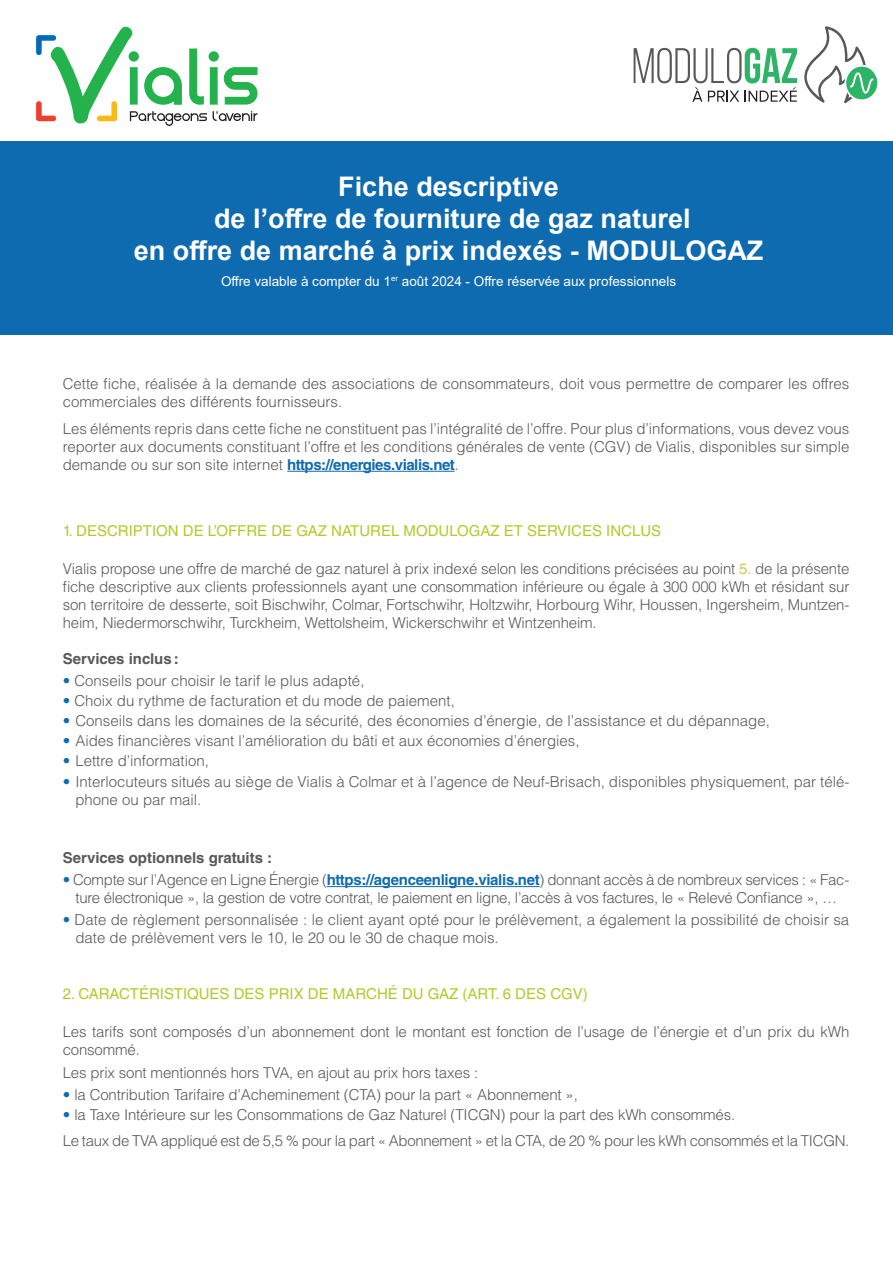
<style>
.page{position:relative;width:893px;height:1263px;background:#fff}
.page>*{position:absolute;margin:0;border:0;box-sizing:border-box;transform-origin:0 0}
.t1{font:700 27px/32.4px "Arial";color:#fff;text-align:center}
.t2{font:300 15px/18px "Helvetica LT Std";color:#57585a}
.t3{font:300 15px/18px "Helvetica LT Std";letter-spacing:-.02em;color:#57585a;text-align:center}
.t4{font:15px "Helvetica LT Std";color:#b3c92b}
.t5{font:700 15px "Helvetica LT Std";color:#57585a}
.t6{font:13.5px "Arial";color:#fff}
.s1{font-weight:700;color:#0e6bb0}
.s2{font-weight:400;color:#c1d157}
.s3{color:#0e6bb0}
</style>
<div class="page">
<div style="left:0;top:141px;width:893px;height:194px;background:#0e6bb0"></div>
<hr style="left:287px;top:471px;width:167px;height:1px;background:#0e6bb0">
<hr style="left:327px;top:886px;width:213px;height:1px;background:#0e6bb0">
<svg style="left:634px;top:48px;width:163px;height:54px"></svg>
<svg style="left:804px;top:26px;width:74px;height:77px"></svg>
<svg style="left:36px;top:26px;width:221px;height:100px"></svg>
<h1 class="t1" style="left:134px;top:170px;width:631px">Fiche descriptive<br>de l’offre de fourniture de gaz naturel<br>en offre de marché à prix indexés - MODULOGAZ</h1>
<p class="t6" style="left:221px;top:272px;width:457px">Offre valable à compter du 1<sup>er</sup> août 2024 - Offre réservée aux professionnels</p>
<p class="t2" style="left:63px;top:375px;width:788px">Cette fiche, réalisée à la demande des associations de consommateurs, doit vous permettre de comparer les offres commerciales des différents fournisseurs.</p>
<p class="t2" style="left:63px;top:419px;width:788px;text-align:justify">Les éléments repris dans cette fiche ne constituent pas l’intégralité de l’offre. Pour plus d’informations, vous devez vous reporter aux documents constituant l’offre et les conditions générales de vente (CGV) de Vialis, disponibles sur simple demande ou sur son site internet <span class="s1">https://energies.vialis.net</span>.</p>
<p class="t4" style="left:63px;top:522px;width:600px">1. DESCRIPTION DE L’OFFRE DE GAZ NATUREL MODULOGAZ ET SERVICES INCLUS</p>
<p class="t2" style="left:63px;top:559px;width:788px;text-align:justify">Vialis propose une offre de marché de gaz naturel à prix indexé selon les conditions précisées au point <span class="s2">5.</span> de la présente fiche descriptive aux clients professionnels ayant une consommation inférieure ou égale à 300 000 kWh et résidant sur son territoire de desserte, soit Bischwihr, Colmar, Fortschwihr, Holtzwihr, Horbourg Wihr, Houssen, Ingersheim, Muntzen&shy;heim, Niedermorschwihr, Turckheim, Wettolsheim, Wickerschwihr et Wintzenheim.</p>
<p class="t5" style="left:63px;top:649px;width:117px">Services inclus:</p>
<p class="t2" style="left:63px;top:671px;width:303px"><span class="s3">•</span> Conseils pour choisir le tarif le plus adapté,</p>
<p class="t2" style="left:63px;top:692px;width:394px"><span class="s3">•</span> Choix du rythme de facturation et du mode de paiement,</p>
<p class="t2" style="left:63px;top:712px;width:709px"><span class="s3">•</span> Conseils dans les domaines de la sécurité, des économies d’énergie, de l’assistance et du dépannage,</p>
<p class="t2" style="left:63px;top:732px;width:518px"><span class="s3">•</span> Aides financières visant l’amélioration du bâti et aux économies d’énergies,</p>
<p class="t2" style="left:63px;top:752px;width:148px"><span class="s3">•</span> Lettre d’information,</p>
<p class="t2" style="left:75px;top:772px;width:775px;text-indent:-13px"><span class="s3">•</span> Interlocuteurs situés au siège de Vialis à Colmar et à l’agence de Neuf-Brisach, disponibles physiquement, par télé&shy;phone ou par mail.</p>
<p class="t5" style="left:63px;top:848px;width:211px">Services optionnels gratuits :</p>
<p class="t3" style="left:63px;top:871px;width:788px"><span class="s3">•</span> Compte sur l’Agence en Ligne Énergie (<span class="s1">https://agenceenligne.vialis.net</span>) donnant accès à de nombreux services : « Fac&shy;ture électronique », la gestion de votre contrat, le paiement en ligne, l’accès à vos factures, le « Relevé Confiance », …</p>
<p class="t2" style="left:75px;top:911px;width:775px;text-indent:-13px"><span class="s3">•</span> Date de règlement personnalisée : le client ayant opté pour le prélèvement, a également la possibilité de choisir sa date de prélèvement vers le 10, le 20 ou le 30 de chaque mois.</p>
<p class="t4" style="left:63px;top:985px;width:527px">2. CARACTÉRISTIQUES DES PRIX DE MARCHÉ DU GAZ (ART. 6 DES CGV)</p>
<p class="t2" style="left:63px;top:1023px;width:788px">Les tarifs sont composés d’un abonnement dont le montant est fonction de l’usage de l’énergie et d’un prix du kWh consommé.</p>
<p class="t2" style="left:63px;top:1063px;width:417px">Les prix sont mentionnés hors TVA, en ajout au prix hors taxes :</p>
<p class="t2" style="left:63px;top:1085px;width:517px"><span class="s3">•</span> la Contribution Tarifaire d’Acheminement (CTA) pour la part « Abonnement »,</p>
<p class="t3" style="left:63px;top:1101px;width:788px;line-height:26.5px;text-align:left"><span class="s3">•</span> la Taxe Intérieure sur les Consommations de Gaz Naturel (TICGN) pour la part des kWh consommés.<br>Le taux de TVA appliqué est de 5,5 % pour la part « Abonnement » et la CTA, de 20 % pour les kWh consommés et la TICGN.</p>
</div>
